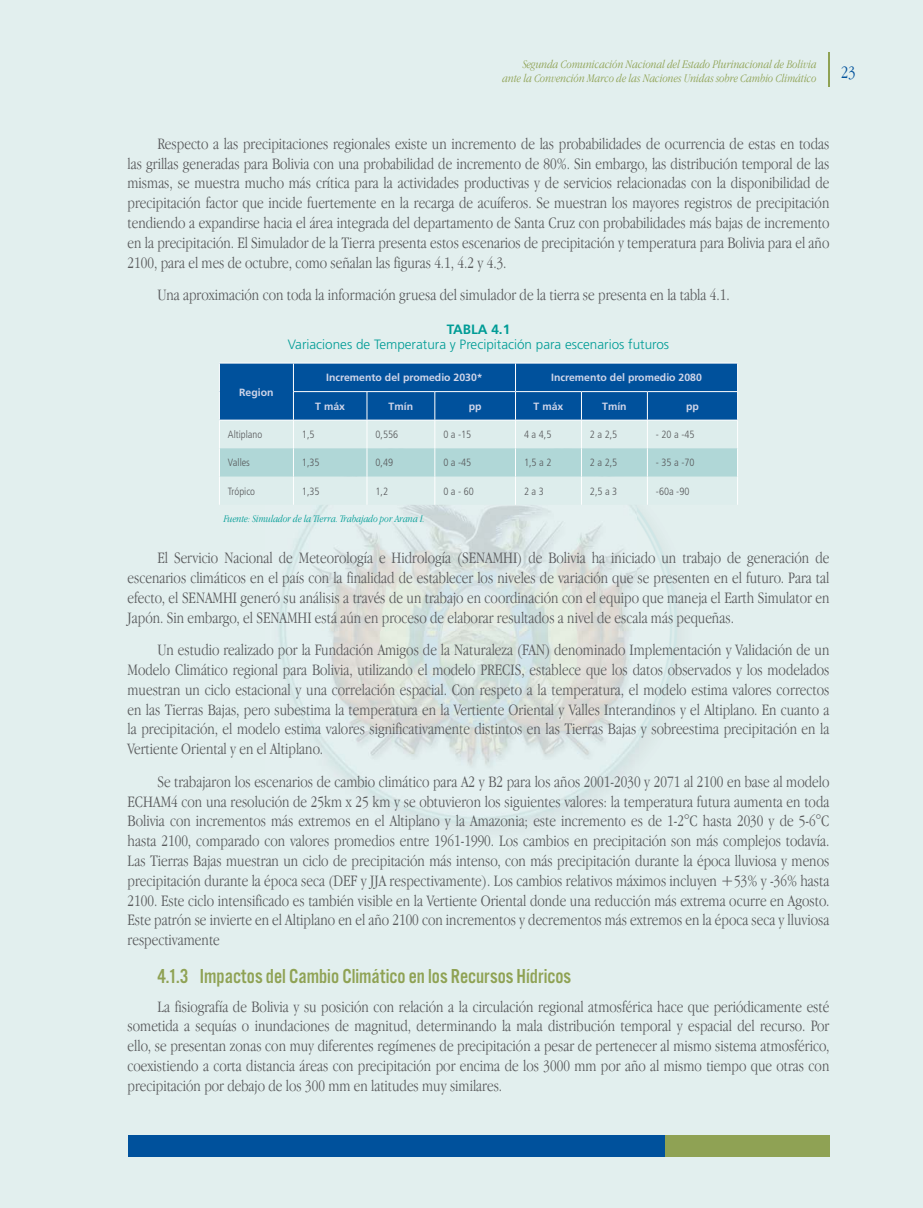
<style>
.page{position:relative;width:923px;height:1208px;background:#e2efee}
.page>*{position:absolute;margin:0;border:0;box-sizing:border-box;transform-origin:0 0}
.t1{font:21px "Alternate Got No 3 D";color:#8fa254}
.t2{font:300 18px "Apple Garamond";color:#00519c}
.t3{font:300 16.5px/19.8px "Apple Garamond";color:#58595b;text-align:justify}
.t4{font:300 13.5px "Frutiger";color:#009c96}
.t5{font:700 13.5px "Frutiger";color:#009c96}
.t6{font:italic 300 12px/14.4px "Apple Garamond";color:#8fa254;text-align:right}
.t7{font:300 condensed 10.5px "Frutiger";color:#58595b}
.t8{font:700 10.5px "Frutiger";color:#cfd5e9}
.t9{font:italic 300 10.5px "Apple Garamond";color:#009c96}
</style>
<div class="page">
<div style="left:128px;top:1135px;width:536px;height:22px;background:#00519c"></div>
<div style="left:664px;top:1135px;width:165px;height:22px;background:#8fa254"></div>
<hr style="left:828px;top:52px;width:1px;height:34px;background:#8fa254">
<img style="left:279px;top:505px;width:399px;height:320px">
<svg style="left:219px;top:363px;width:519px;height:142px"></svg>
<p class="t6" style="left:502px;top:58px;width:315px">Segunda Comunicación Nacional del Estado Plurinacional de Bolivia ante la Convención Marco de las Naciones Unidas sobre Cambio Climático</p>
<p class="t2" style="left:841px;top:65px;width:16px">23</p>
<p class="t3" style="left:128px;top:135px;width:703px;text-indent:30px">Respecto a las precipitaciones regionales existe un incremento de las probabilidades de ocurrencia de estas en todas las grillas generadas para Bolivia con una probabilidad de incremento de 80%. Sin embargo, las distribución temporal de las mismas, se muestra mucho más crítica para la actividades productivas y de servicios relacionadas con la disponibilidad de precipitación factor que incide fuertemente en la recarga de acuíferos. Se muestran los mayores registros de precipitación tendiendo a expandirse hacia el área integrada del departamento de Santa Cruz con probabilidades más bajas de incremento en la precipitación. El Simulador de la Tierra presenta estos escenarios de precipitación y temperatura para Bolivia para el año 2100, para el mes de octubre, como señalan las figuras 4.1, 4.2 y 4.3.</p>
<p class="t3" style="left:157px;top:286px;width:574px">Una aproximación con toda la información gruesa del simulador de la tierra se presenta en la tabla 4.1.</p>
<p class="t5" style="left:447px;top:323px;width:65px">TABLA 4.1</p>
<p class="t4" style="left:288px;top:338px;width:383px">Variaciones de Temperatura y Precipitación para escenarios futuros</p>
<p class="t8" style="left:239px;top:388px;width:36px">Region</p>
<p class="t8" style="left:326px;top:373px;width:158px">Incremento del promedio 2030*</p>
<p class="t8" style="left:551px;top:373px;width:152px">Incremento del promedio 2080</p>
<p class="t8" style="left:315px;top:402px;width:31px">T máx</p>
<p class="t8" style="left:389px;top:402px;width:26px">Tmín</p>
<p class="t8" style="left:469px;top:402px;width:14px">pp</p>
<p class="t8" style="left:533px;top:402px;width:31px">T máx</p>
<p class="t8" style="left:602px;top:402px;width:26px">Tmín</p>
<p class="t8" style="left:686px;top:402px;width:14px">pp</p>
<p class="t7" style="left:228px;top:430px;width:36px">Altiplano</p>
<p class="t7" style="left:302px;top:430px;width:14px">1,5</p>
<p class="t7" style="left:375px;top:430px;width:24px">0,556</p>
<p class="t7" style="left:443px;top:430px;width:29px">0 a -15</p>
<p class="t7" style="left:524px;top:430px;width:29px">4 a 4,5</p>
<p class="t7" style="left:590px;top:430px;width:29px">2 a 2,5</p>
<p class="t7" style="left:656px;top:430px;width:40px">- 20 a -45</p>
<p class="t7" style="left:228px;top:458px;width:24px">Valles</p>
<p class="t7" style="left:302px;top:458px;width:19px">1,35</p>
<p class="t7" style="left:375px;top:458px;width:19px">0,49</p>
<p class="t7" style="left:443px;top:458px;width:29px">0 a -45</p>
<p class="t7" style="left:524px;top:458px;width:29px">1,5 a 2</p>
<p class="t7" style="left:590px;top:458px;width:29px">2 a 2,5</p>
<p class="t7" style="left:656px;top:458px;width:40px">- 35 a -70</p>
<p class="t7" style="left:228px;top:487px;width:29px">Trópico</p>
<p class="t7" style="left:302px;top:487px;width:19px">1,35</p>
<p class="t7" style="left:375px;top:487px;width:14px">1,2</p>
<p class="t7" style="left:443px;top:487px;width:32px">0 a - 60</p>
<p class="t7" style="left:524px;top:487px;width:21px">2 a 3</p>
<p class="t7" style="left:590px;top:487px;width:29px">2,5 a 3</p>
<p class="t7" style="left:656px;top:487px;width:35px">-60a -90</p>
<p class="t9" style="left:224px;top:514px;width:203px">Fuente: Simulador de la Tierra. Trabajado por Arana I.</p>
<p class="t3" style="left:128px;top:549px;width:703px;text-indent:30px">El Servicio Nacional de Meteorología e Hidrología (SENAMHI) de Bolivia ha iniciado un trabajo de generación de escenarios climáticos en el país con la finalidad de establecer los niveles de variación que se presenten en el futuro. Para tal efecto, el SENAMHI generó su análisis a través de un trabajo en coordinación con el equipo que maneja el Earth Simulator en Japón. Sin embargo, el SENAMHI está aún en proceso de elaborar resultados a nivel de escala más pequeñas.</p>
<p class="t3" style="left:128px;top:641px;width:703px;text-indent:30px">Un estudio realizado por la Fundación Amigos de la Naturaleza (FAN) denominado Implementación y Validación de un Modelo Climático regional para Bolivia, utilizando el modelo PRECIS, establece que los datos observados y los modelados muestran un ciclo estacional y una correlación espacial. Con respeto a la temperatura, el modelo estima valores correctos en las Tierras Bajas, pero subestima la temperatura en la Vertiente Oriental y Valles Interandinos y el Altiplano. En cuanto a la precipitación, el modelo estima valores significativamente distintos en las Tierras Bajas y sobreestima precipitación en la Vertiente Oriental y en el Altiplano.</p>
<p class="t3" style="left:128px;top:773px;width:703px;text-indent:30px">Se trabajaron los escenarios de cambio climático para A2 y B2 para los años 2001-2030 y 2071 al 2100 en base al modelo ECHAM4 con una resolución de 25km x 25 km y se obtuvieron los siguientes valores: la temperatura futura aumenta en toda Bolivia con incrementos más extremos en el Altiplano y la Amazonia; este incremento es de 1-2°C hasta 2030 y de 5-6°C hasta 2100, comparado con valores promedios entre 1961-1990. Los cambios en precipitación son más complejos todavía.<br>Las Tierras Bajas muestran un ciclo de precipitación más intenso, con más precipitación durante la época lluviosa y menos precipitación durante la época seca (DEF y JJA respectivamente). Los cambios relativos máximos incluyen +53% y -36% hasta 2100. Este ciclo intensificado es también visible en la Vertiente Oriental donde una reducción más extrema ocurre en Agosto.<br>Este patrón se invierte en el Altiplano en el año 2100 con incrementos y decrementos más extremos en la época seca y lluviosa respectivamente</p>
<p class="t1" style="left:157px;top:968px;width:415px">4.1.3 Impactos del Cambio Climático en los Recursos Hídricos</p>
<p class="t3" style="left:128px;top:997px;width:703px;text-indent:30px">La fisiografía de Bolivia y su posición con relación a la circulación regional atmosférica hace que periódicamente esté sometida a sequías o inundaciones de magnitud, determinando la mala distribución temporal y espacial del recurso. Por ello, se presentan zonas con muy diferentes regímenes de precipitación a pesar de pertenecer al mismo sistema atmosférico, coexistiendo a corta distancia áreas con precipitación por encima de los 3000 mm por año al mismo tiempo que otras con precipitación por debajo de los 300 mm en latitudes muy similares.</p>
</div>
